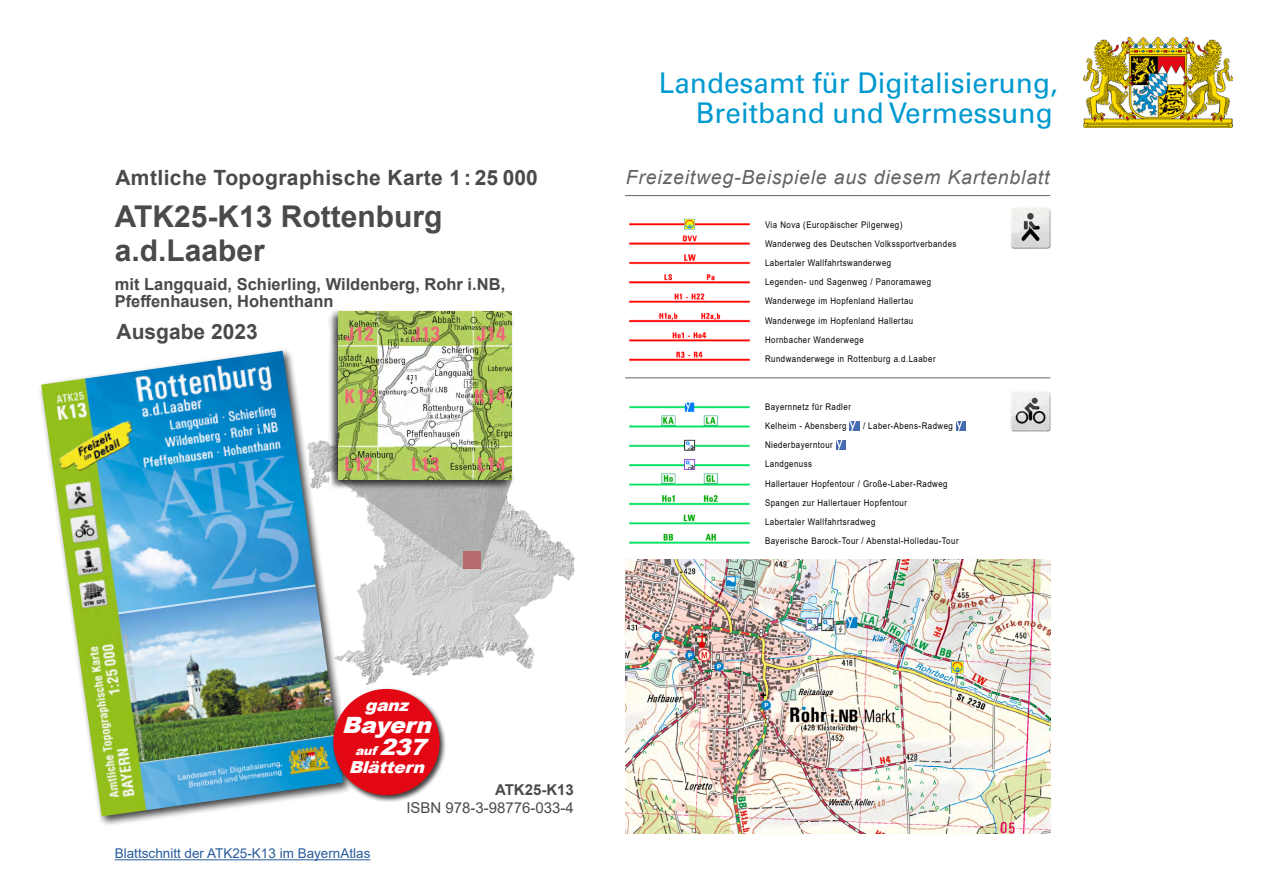
<style>
.page{position:relative;width:1263px;height:893px;background:#fff}
.page>*{position:absolute;margin:0;border:0;box-sizing:border-box;transform-origin:0 0}
.t1{font:700 30px/34.5px "Arial";color:#4a4a49}
.t2{font:28.5px/30px "Univers";color:#0099d0;text-align:right}
.t3{font:italic 900 22.5px "Arial";color:#fff;scale:1.05 1}
.t4{font:700 21px "Arial";letter-spacing:.02em;color:#4a4a49}
.t5{font:700 21px "Arial";color:#4a4a49}
.t6{font:italic 19.5px "Arial";letter-spacing:.04em;color:#646363}
.t7{font:700 16.5px/16.5px "Arial";color:#4a4a49}
.t8{font:italic 900 16.5px "Arial";color:#fff;scale:1.05 1}
.t9{font:15px "Arial";color:#4a4a49}
.t10{font:700 15px "Arial";color:#4a4a49}
.t11{font:13.5px "Arial";color:#275b9b}
.t12{font:italic 900 12px "Arial";color:#fff;scale:1.05 1}
.t13{font:9.15px/19.2px "Arial";letter-spacing:.06em;color:#000;scale:.86 1}
.s1{font-size:22.5px}
</style>
<div class="page">
<img style="left:354px;top:505px;width:221px;height:180px">
<svg style="left:354px;top:491px;width:158px;height:78px;background:#c3c1c1"></svg>
<hr style="left:625px;top:195px;width:425px;height:1px;background:#646363">
<hr style="left:625px;top:377px;width:425px;height:1px;background:#646363">
<div style="left:38px;top:347px;width:316px;height:481px;background:#000;opacity:.75"></div>
<img style="left:41px;top:351px;width:302px;height:465px">
<div style="left:328px;top:309px;width:186px;height:182px;background:#000;opacity:.75"></div>
<img style="left:339px;top:311px;width:173px;height:169px">
<img style="left:625px;top:559px;width:425px;height:274px">
<hr style="left:115px;top:859px;width:255px;height:1px;background:#275b9b">
<img style="left:629px;top:218px;width:121px;height:143px">
<img style="left:629px;top:402px;width:121px;height:142px">
<svg style="left:850px;top:422px;width:9px;height:9px"></svg>
<svg style="left:956px;top:422px;width:9px;height:9px"></svg>
<svg style="left:836px;top:441px;width:10px;height:9px"></svg>
<img style="left:1010px;top:207px;width:41px;height:42px">
<img style="left:1010px;top:392px;width:41px;height:40px">
<img style="left:1083px;top:38px;width:149px;height:89px">
<div style="left:331px;top:686px;width:115px;height:116px;background:#000;opacity:.75"></div>
<div style="left:333px;top:689px;width:107px;height:106px;background:#e30613;border-radius:50%"></div>
<h3 class="t4" style="left:115px;top:163px;width:424px">Amtliche Topographische Karte 1 : 25 000</h3>
<h1 class="t1" style="left:115px;top:199px;width:329px">ATK25-K13 Rottenburg a.d.Laaber</h1>
<h3 class="t7" style="left:115px;top:277px;width:392px">mit Langquaid, Schierling, Wildenberg, Rohr i.NB,<br>Pfeffenhausen, Hohenthann</h3>
<h3 class="t5" style="left:117px;top:317px;width:143px">Ausgabe 2023</h3>
<h2 class="t2" style="left:659px;top:68px;width:400px">Landesamt für Digitalisierung,<br>Breitband und Vermessung</h2>
<h3 class="t6" style="left:626px;top:165px;width:425px">Freizeitweg-Beispiele aus diesem Kartenblatt</h3>
<p class="t13" style="left:765px;top:215px;width:224px">Via Nova (Europäischer Pilgerweg)<br>Wanderweg des Deutschen Volkssportverbandes Labertaler Wallfahrtswanderweg<br>Legenden- und Sagenweg / Panoramaweg Wanderwege im Hopfenland Hallertau Wanderwege im Hopfenland Hallertau Hornbacher Wanderwege<br>Rundwanderwege in Rottenburg a.d.Laaber</p>
<p class="t13" style="left:765px;top:397px;width:101px">Bayernnetz für Radler<br>Kelheim - Abensberg</p>
<p class="t13" style="left:863px;top:416px;width:106px">/ Laber-Abens-Radweg</p>
<p class="t13" style="left:765px;top:435px;width:227px">Niederbayerntour<br>Landgenuss<br>Hallertauer Hopfentour / Große-Laber-Radweg<br>Spangen zur Hallertauer Hopfentour<br>Labertaler Wallfahrtsradweg<br>Bayerische Barock-Tour / Abenstal-Holledau-Tour</p>
<h3 class="t8" style="left:365px;top:693px;width:49px">ganz</h3>
<h3 class="t3" style="left:342px;top:708px;width:94px">Bayern</h3>
<h3 class="t12" style="left:355px;top:742px;width:77px">auf <span class="s1">237</span></h3>
<h3 class="t8" style="left:349px;top:755px;width:79px">Blättern</h3>
<h3 class="t11" style="left:115px;top:844px;width:257px">Blattschnitt der ATK25-K13 im BayernAtlas</h3>
<h3 class="t10" style="left:495px;top:779px;width:80px">ATK25-K13</h3>
<h3 class="t9" style="left:406px;top:798px;width:169px">ISBN 978-3-98776-033-4</h3>
</div>
